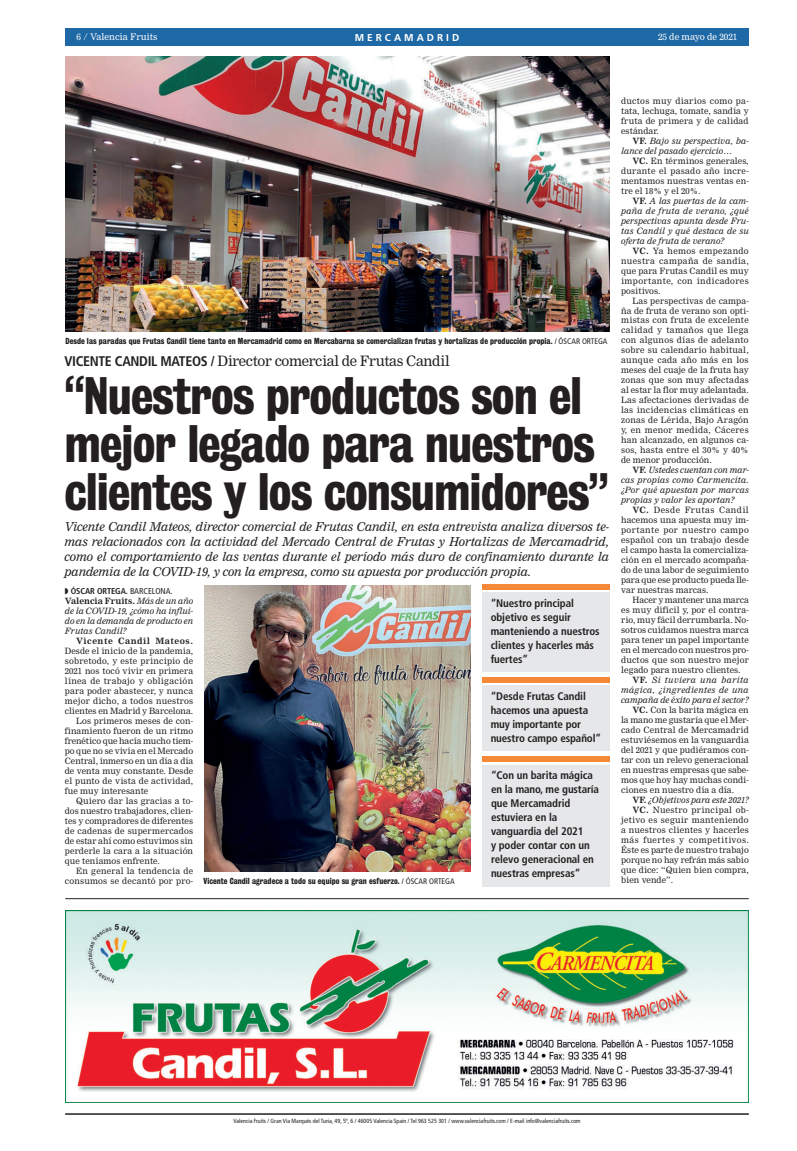
<style>
.page{position:relative;width:797px;height:1151px;background:#fff}
.page>*{position:absolute;margin:0;border:0;box-sizing:border-box;transform-origin:0 0}
.t1{font:48px/48px "Bureau Grot Three Seven";letter-spacing:-.02em;color:#231f20}
.t2{font:14px "Nimrod";letter-spacing:-.025em;color:#231f20}
.t3{font:italic 12px/15px "Nimrod";letter-spacing:-.01em;color:#231f20;text-align:justify}
.t4{font:700 condensed 11px/14px "Frutiger";letter-spacing:-.01em;color:#231f20}
.t5{font:700 10px "Frutiger";letter-spacing:.3em;color:#fff}
.t6{font:9px "Nimrod";color:#fff}
.t7{font:8.5px/10px "Nimrod";letter-spacing:.01em;color:#231f20;text-align:justify}
.t8{font:italic 8.5px/10px "Nimrod";letter-spacing:.01em;color:#231f20;text-align:justify}
.t9{font:8.5px "Nimrod";letter-spacing:.035em;color:#231f20}
.t10{font:italic 8.5px "Nimrod";letter-spacing:.035em;color:#231f20}
.t11{font:8.5px "Nimrod";letter-spacing:.03em;color:#231f20}
.t12{font:8.5px "Nimrod";letter-spacing:.05em;color:#231f20}
.t13{font:700 condensed 8.5px "Frutiger";color:#231f20}
.t14{font:8.5px "Nimrod";letter-spacing:.04em;color:#231f20}
.t15{font:italic 8.5px "Nimrod";letter-spacing:.045em;color:#231f20}
.t16{font:700 8.5px "Nimrod";letter-spacing:.06em;color:#231f20}
.t17{font:8px "Bureau Grot Three Seven";color:#231f20}
.t18{font:condensed 6px "Frutiger";color:#231f20}
.s1{font-family:"Frutiger";font-stretch:condensed}
.s2{font-family:"Frutiger";font-weight:700;font-stretch:condensed}
.s3{font-weight:400}
.s4{font-weight:700;font-style:normal}
.s5{font-family:"Nimrod";font-size:8.5px}
.s6{font-weight:700}
</style>
<div class="page">
<div style="left:65px;top:28px;width:683px;height:17px;background:#1e68a6"></div>
<hr style="left:65px;top:1114px;width:683px;height:1px;background:#231f20">
<img style="left:65px;top:910px;width:683px;height:193px">
<hr style="left:65px;top:898px;width:683px;height:1px;background:#231f20">
<img style="left:204px;top:586px;width:266px;height:285px">
<div style="left:482px;top:584px;width:127px;height:6px;background:#f58938"></div>
<div style="left:482px;top:593px;width:127px;height:79px;background:#e6e7e9"></div>
<div style="left:482px;top:677px;width:127px;height:6px;background:#f58938"></div>
<div style="left:482px;top:686px;width:127px;height:65px;background:#e6e7e9"></div>
<img style="left:66px;top:57px;width:543px;height:275px">
<div style="left:482px;top:757px;width:128px;height:5px;background:#f58938"></div>
<div style="left:482px;top:765px;width:128px;height:122px;background:#e6e7e9"></div>
<p class="t6" style="left:77px;top:32px;width:83px">6 / Valencia Fruits</p>
<p class="t6" style="left:658px;top:32px;width:81px">25 de mayo de 2021</p>
<p class="t5" style="left:355px;top:31px;width:106px">MERCAMADRID</p>
<p class="t17" style="left:66px;top:336px;width:543px">Desde las paradas que Frutas Candil tiene tanto en Mercamadrid como en Mercabarna se comercializan frutas y hortalizas de producción propia. <span class="s1">/ ÓSCAR ORTEGA</span></p>
<h2 class="t2" style="left:64px;top:352px;width:386px"><span class="s2">Vicente Candil Mateos /</span> Director comercial de Frutas Candil</h2>
<h1 class="t1" style="left:64px;top:372px;width:546px">“Nuestros productos son el mejor legado para nuestros clientes y los consumidores”</h1>
<p class="t3" style="left:64px;top:519px;width:546px">Vicente Candil Mateos, director comercial de Frutas Candil, en esta entrevista analiza diversos te&shy;mas relacionados con la actividad del Mercado Central de Frutas y Hortalizas de Mercamadrid, como el comportamiento de las ventas durante el período más duro de confinamiento durante la pandemia de la COVID-19, y con la empresa, como su apuesta por producción propia.</p>
<p class="t13" style="left:65px;top:586px;width:109px">◗ ÓSCAR ORTEGA. <span class="s3">BARCELONA.</span></p>
<p class="t8" style="left:65px;top:596px;width:130px"><span class="s4">Valencia Fruits.</span> Más de un año de la COVID-19, ¿cómo ha influi&shy;do en la demanda de producto en Frutas Candil?</p>
<p class="t16" style="left:76px;top:635px;width:118px">Vicente Candil Mateos.</p>
<p class="t7" style="left:65px;top:646px;width:130px">Desde el inicio de la pandemia,</p>
<p class="t7" style="left:65px;top:655px;width:130px">sobretodo, y este principio de</p>
<p class="t7" style="left:65px;top:665px;width:130px">2021 nos tocó vivir en primera</p>
<p class="t9" style="left:65px;top:675px;width:130px">línea de trabajo y obligación</p>
<p class="t7" style="left:65px;top:685px;width:130px">para poder abastecer, y nunca</p>
<p class="t7" style="left:65px;top:695px;width:130px">mejor dicho, a todos nuestros</p>
<p class="t7" style="left:65px;top:705px;width:130px">clientes en Madrid y Barcelona.</p>
<p class="t7" style="left:76px;top:715px;width:118px">Los primeros meses de con-</p>
<p class="t7" style="left:65px;top:725px;width:130px">finamiento fueron de un ritmo</p>
<p class="t7" style="left:65px;top:735px;width:130px">frenético que hacía mucho tiem-</p>
<p class="t7" style="left:65px;top:745px;width:130px">po que no se vivía en el Mercado</p>
<p class="t7" style="left:65px;top:755px;width:130px">Central, inmerso en un día a día</p>
<p class="t7" style="left:65px;top:765px;width:130px">de venta muy constante. Desde</p>
<p class="t7" style="left:65px;top:775px;width:130px">el punto de vista de actividad,</p>
<p class="t7" style="left:65px;top:785px;width:85px">fue muy interesante</p>
<p class="t7" style="left:76px;top:795px;width:118px">Quiero dar las gracias a to-</p>
<p class="t7" style="left:65px;top:805px;width:130px">dos nuestro trabajadores, clien-</p>
<p class="t7" style="left:65px;top:815px;width:130px">tes y compradores de diferentes</p>
<p class="t7" style="left:65px;top:825px;width:130px">de cadenas de supermercados</p>
<p class="t7" style="left:65px;top:835px;width:130px">de estar ahí como estuvimos sin</p>
<p class="t7" style="left:65px;top:845px;width:130px">perderle la cara a la situación</p>
<p class="t7" style="left:65px;top:855px;width:96px">que teníamos enfrente.</p>
<p class="t7" style="left:76px;top:865px;width:118px">En general la tendencia de</p>
<p class="t17" style="left:65px;top:876px;width:391px"><span class="s5">consumos se decantó por pro-</span> Vicente Candil agradece a todo su equipo su gran esfuerzo. <span class="s1">/ ÓSCAR ORTEGA</span></p>
<p class="t4" style="left:490px;top:596px;width:111px">“Nuestro principal objetivo es seguir manteniendo a nuestros clientes y hacerles más fuertes”</p>
<p class="t4" style="left:490px;top:689px;width:112px">“Desde Frutas Candil hacemos una apuesta muy importante por nuestro campo español”</p>
<p class="t4" style="left:491px;top:768px;width:110px">“Con un barita mágica en la mano, me gustaría que Mercamadrid estuviera en la vanguardia del 2021<br>y poder contar con un relevo generacional en nuestras empresas”</p>
<p class="t7" style="left:621px;top:96px;width:129px">ductos muy diarios como pa&shy;tata, lechuga, tomate, sandía y fruta de primera y de calidad estándar.</p>
<p class="t8" style="left:621px;top:136px;width:129px;text-indent:11px"><span class="s4">VF.</span> Bajo su perspectiva, ba&shy;lance del pasado ejercicio…</p>
<p class="t7" style="left:621px;top:156px;width:129px;text-indent:11px"><span class="s6">VC.</span> En términos generales, durante el pasado año incre&shy;mentamos nuestras ventas en&shy;tre el 18% y el 20%.</p>
<p class="t8" style="left:621px;top:196px;width:129px;text-indent:11px"><span class="s4">VF.</span> A las puertas de la cam&shy;paña de fruta de verano, ¿qué perspectivas apunta desde Fru&shy;tas Candil y qué destaca de su oferta de fruta de verano?</p>
<p class="t7" style="left:621px;top:245px;width:129px;text-indent:11px"><span class="s6">VC.</span> Ya hemos empezando nuestra campaña de sandía, que para Frutas Candil es muy importante, con indicadores positivos.</p>
<p class="t7" style="left:621px;top:295px;width:129px;text-indent:11px">Las perspectivas de campa&shy;ña de fruta de verano son opti&shy;mistas con fruta de excelente calidad y tamaños que llega con algunos días de adelanto sobre su calendario habitual, aunque cada año más en los meses del cuaje de la fruta hay zonas que son muy afectadas al estar la flor muy adelantada.<br>Las afectaciones derivadas de las incidencias climáticas en zonas de Lérida, Bajo Aragón y, en menor medida, Cáceres han alcanzado, en algunos ca&shy;sos, hasta entre el 30% y 40% de menor producción.</p>
<p class="t8" style="left:621px;top:465px;width:129px;text-indent:11px"><span class="s4">VF.</span> Ustedes cuentan con mar&shy;cas propias como Carmencita. ¿Por qué apuestan por marcas propias y valor les aportan?</p>
<p class="t7" style="left:621px;top:505px;width:129px;text-indent:11px"><span class="s6">VC.</span> Desde Frutas Candil hacemos una apuesta muy im&shy;portante por nuestro campo español con un trabajo desde el campo hasta la comercializa&shy;ción en el mercado acompaña&shy;do de una labor de seguimiento para que ese producto pueda lle&shy;var nuestras marcas.</p>
<p class="t7" style="left:632px;top:595px;width:118px">Hacer y mantener una marca</p>
<p class="t7" style="left:621px;top:605px;width:129px">es muy difícil y, por el contra-</p>
<p class="t7" style="left:621px;top:615px;width:129px">rio, muy fácil derrumbarla. No-</p>
<p class="t7" style="left:621px;top:625px;width:129px">sotros cuidamos nuestra marca</p>
<p class="t7" style="left:621px;top:635px;width:129px">para tener un papel importante</p>
<p class="t7" style="left:621px;top:645px;width:129px">en el mercado con nuestros pro-</p>
<p class="t7" style="left:621px;top:655px;width:129px">ductos que son nuestro mejor</p>
<p class="t7" style="left:621px;top:665px;width:121px">legado para nuestro clientes.</p>
<p class="t15" style="left:632px;top:675px;width:118px"><span class="s4">VF.</span> Si tuviera una barita</p>
<p class="t10" style="left:621px;top:685px;width:129px">mágica, ¿ingredientes de una</p>
<p class="t8" style="left:621px;top:695px;width:129px">campaña de éxito para el sector?</p>
<p class="t7" style="left:632px;top:705px;width:118px"><span class="s6">VC.</span> Con la barita mágica en</p>
<p class="t7" style="left:621px;top:715px;width:129px">la mano me gustaría que el Mer-</p>
<p class="t7" style="left:621px;top:725px;width:129px">cado Central de Mercamadrid</p>
<p class="t7" style="left:621px;top:735px;width:129px">estuviésemos en la vanguardia</p>
<p class="t7" style="left:621px;top:745px;width:129px">del 2021 y que pudiéramos con-</p>
<p class="t7" style="left:621px;top:755px;width:129px">tar con un relevo generacional</p>
<p class="t7" style="left:621px;top:765px;width:129px">en nuestras empresas que sabe-</p>
<p class="t7" style="left:621px;top:775px;width:129px">mos que hoy hay muchas condi-</p>
<p class="t7" style="left:621px;top:785px;width:114px">ciones en nuestro día a día.</p>
<p class="t8" style="left:632px;top:795px;width:118px"><span class="s4">VF.</span> ¿Objetivos para este 2021?</p>
<p class="t14" style="left:632px;top:805px;width:118px"><span class="s6">VC.</span> Nuestro principal ob-</p>
<p class="t11" style="left:621px;top:815px;width:129px">jetivo es seguir manteniendo</p>
<p class="t7" style="left:621px;top:825px;width:129px">a nuestros clientes y hacerles</p>
<p class="t12" style="left:621px;top:835px;width:129px">más fuertes y competitivos.</p>
<p class="t7" style="left:621px;top:845px;width:129px">Éste es parte de nuestro trabajo</p>
<p class="t7" style="left:621px;top:855px;width:129px">porque no hay refrán más sabio</p>
<p class="t7" style="left:621px;top:865px;width:129px">que dice: “Quien bien compra,</p>
<p class="t7" style="left:621px;top:875px;width:53px">bien vende”.</p>
<p class="t18" style="left:233px;top:1117px;width:349px">Valencia Fruits / Gran Vía Marqués del Turia, 49, 5º, 6 / 46005 Valencia Spain / Tel 963 525 301 / www.valenciafruits.com / E-mail info@valenciafruits.com</p>
</div>
